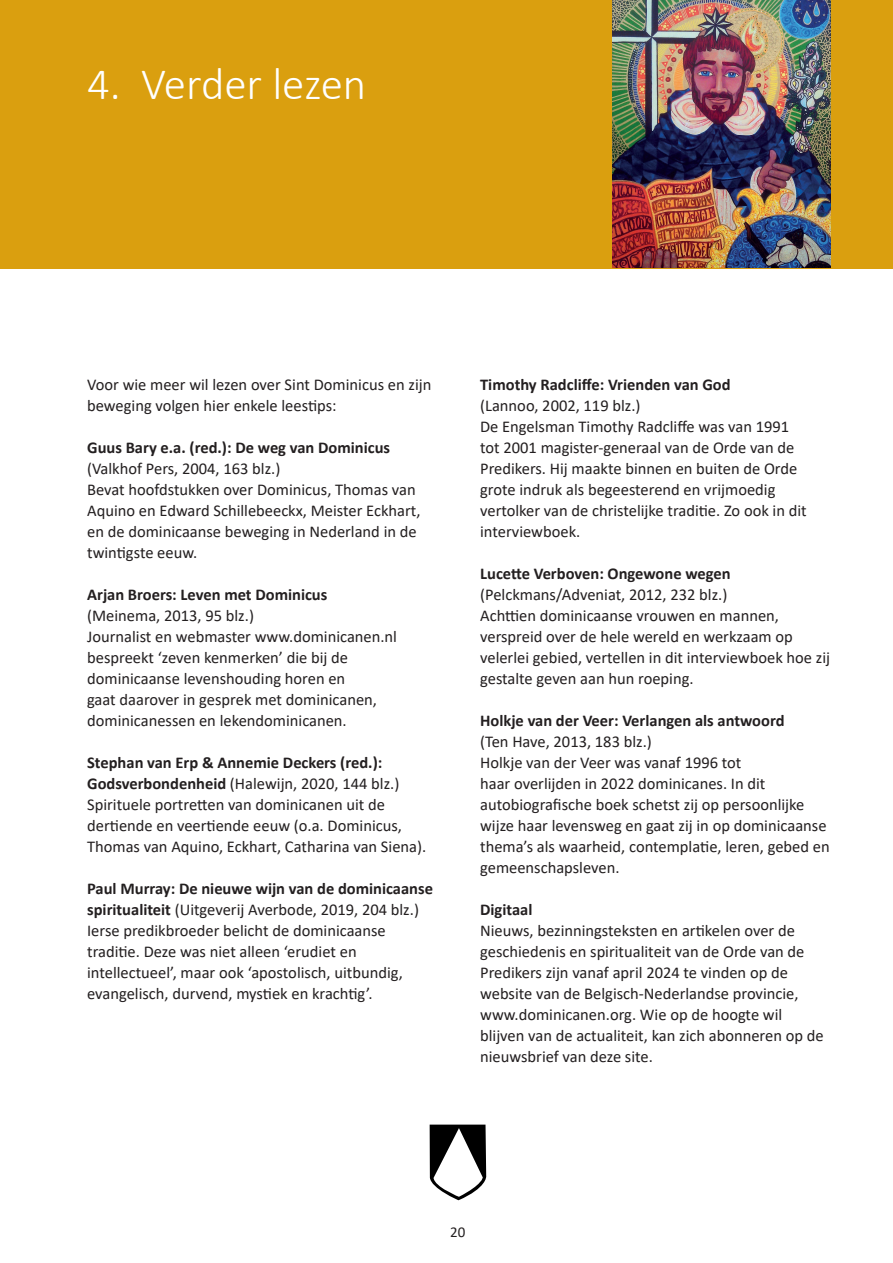
<style>
.page{position:relative;width:893px;height:1263px;background:#fff}
.page>*{position:absolute;margin:0;border:0;box-sizing:border-box;transform-origin:0 0}
.t1{font:300 45px "Calibri";color:#fff}
.t2{font:16.5px/21px "Calibri";color:#231f20}
.t3{font:700 16.5px "Calibri";color:#231f20}
.t4{font:15px "Calibri";color:#231f20}
.s1{font-weight:700}
</style>
<div class="page">
<div style="left:0;top:0;width:893px;height:269px;background:#da9f0f"></div>
<img style="left:613px;top:0;width:218px;height:268px">
<svg style="left:430px;top:1124px;width:57px;height:76px"></svg>
<h1 class="t1" style="left:87px;top:56px;width:281px">4. Verder lezen</h1>
<p class="t2" style="left:87px;top:374px;width:346px">Voor wie meer wil lezen over Sint Dominicus en zijn beweging volgen hier enkele leestips:</p>
<p class="t3" style="left:87px;top:436px;width:304px">Guus Bary e.a. (red.): De weg van Dominicus</p>
<p class="t2" style="left:87px;top:458px;width:335px">(Valkhof Pers, 2004, 163 blz.)<br>Bevat hoofdstukken over Dominicus, Thomas van Aquino en Edward Schillebeeckx, Meister Eckhart, en de dominicaanse beweging in Nederland in de twintigste eeuw.</p>
<p class="t3" style="left:87px;top:583px;width:242px">Arjan Broers: Leven met Dominicus</p>
<p class="t2" style="left:87px;top:605px;width:311px">(Meinema, 2013, 95 blz.)<br>Journalist en webmaster www.dominicanen.nl bespreekt ‘zeven kenmerken’ die bij de dominicaanse levenshouding horen en<br>gaat daarover in gesprek met dominicanen, dominicanessen en lekendominicanen.</p>
<p class="t2" style="left:87px;top:752px;width:341px"><span class="s1">Stephan van Erp &amp; Annemie Deckers (red.):<br>Godsverbondenheid</span> (Halewijn, 2020, 144 blz.)<br>Spirituele portretten van dominicanen uit de dertiende en veertiende eeuw (o.a. Dominicus, Thomas van Aquino, Eckhart, Catharina van Siena).</p>
<p class="t2" style="left:87px;top:878px;width:347px"><span class="s1">Paul Murray: De nieuwe wijn van de dominicaanse spiritualiteit</span> (Uitgeverij Averbode, 2019, 204 blz.)<br>Ierse predikbroeder belicht de dominicaanse traditie. Deze was niet alleen ‘erudiet en intellectueel’, maar ook ‘apostolisch, uitbundig, evangelisch, durvend, mystiek en krachtig’.</p>
<p class="t3" style="left:480px;top:373px;width:252px">Timothy Radcliffe: Vrienden van God</p>
<p class="t2" style="left:480px;top:395px;width:328px">(Lannoo, 2002, 119 blz.)<br>De Engelsman Timothy Radcliffe was van 1991 tot 2001 magister-generaal van de Orde van de Predikers. Hij maakte binnen en buiten de Orde grote indruk als begeesterend en vrijmoedig vertolker van de christelijke traditie. Zo ook in dit interviewboek.</p>
<p class="t3" style="left:480px;top:562px;width:252px">Lucette Verboven: Ongewone wegen</p>
<p class="t2" style="left:480px;top:584px;width:351px">(Pelckmans/Adveniat, 2012, 232 blz.)<br>Achttien dominicaanse vrouwen en mannen, verspreid over de hele wereld en werkzaam op velerlei gebied, vertellen in dit interviewboek hoe zij gestalte geven aan hun roeping.</p>
<p class="t3" style="left:480px;top:709px;width:306px">Holkje van der Veer: Verlangen als antwoord</p>
<p class="t2" style="left:480px;top:731px;width:351px">(Ten Have, 2013, 183 blz.)<br>Holkje van der Veer was vanaf 1996 tot<br>haar overlijden in 2022 dominicanes. In dit autobiografische boek schetst zij op persoonlijke wijze haar levensweg en gaat zij in op dominicaanse thema’s als waarheid, contemplatie, leren, gebed en gemeenschapsleven.</p>
<p class="t3" style="left:480px;top:898px;width:54px">Digitaal</p>
<p class="t2" style="left:480px;top:920px;width:345px">Nieuws, bezinningsteksten en artikelen over de geschiedenis en spiritualiteit van de Orde van de Predikers zijn vanaf april 2024 te vinden op de website van de Belgisch-Nederlandse provincie, www.dominicanen.org. Wie op de hoogte wil blijven van de actualiteit, kan zich abonneren op de nieuwsbrief van deze site.</p>
<p class="t4" style="left:450px;top:1221px;width:17px">20</p>
</div>
